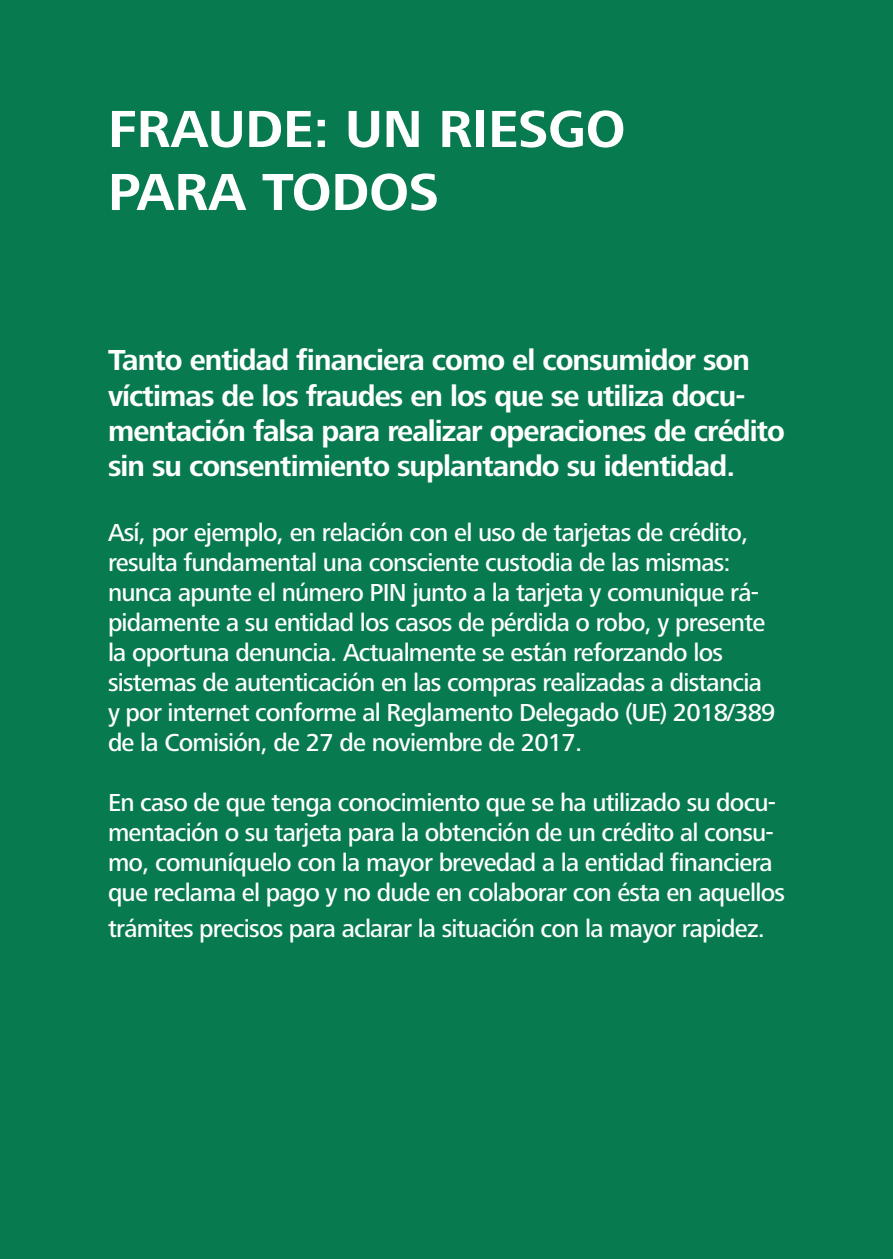
<style>
.page{position:relative;width:893px;height:1259px;background:#077b4f}
.page>*{position:absolute;margin:0;border:0;box-sizing:border-box;transform-origin:0 0}
.t1{font:700 54px/63px "Frutiger Next LT";color:#fff}
.t2{font:700 30px/35.1px "Frutiger Next LT";letter-spacing:-.03em;color:#fff}
.t3{font:500 25.5px/30px "Frutiger Next LT";letter-spacing:-.03em;color:#fff}
</style>
<div class="page">
<h1 class="t1" style="left:108px;top:97px;width:519px">FRAUDE: UN RIESGO<br>PARA TODOS</h1>
<p class="t2" style="left:108px;top:343px;width:678px">Tanto entidad financiera como el consumidor son víctimas de los fraudes en los que se utiliza docu&shy;mentación falsa para realizar operaciones de crédito sin su consentimiento suplantando su identidad.</p>
<p class="t3" style="left:108px;top:517px;width:669px">Así, por ejemplo, en relación con el uso de tarjetas de crédito, resulta fundamental una consciente custodia de las mismas: nunca apunte el número PIN junto a la tarjeta y comunique rá&shy;pidamente a su entidad los casos de pérdida o robo, y presente la oportuna denuncia. Actualmente se están reforzando los sistemas de autenticación en las compras realizadas a distancia y por internet conforme al Reglamento Delegado (UE) 2018/389 de la Comisión, de 27 de noviembre de 2017.</p>
<p class="t3" style="left:108px;top:787px;width:678px">En caso de que tenga conocimiento que se ha utilizado su docu&shy;mentación o su tarjeta para la obtención de un crédito al consu&shy;mo, comuníquelo con la mayor brevedad a la entidad financiera que reclama el pago y no dude en colaborar con ésta en aquellos</p>
<p class="t3" style="left:108px;top:913px;width:658px">trámites precisos para aclarar la situación con la mayor rapidez.</p>
</div>
